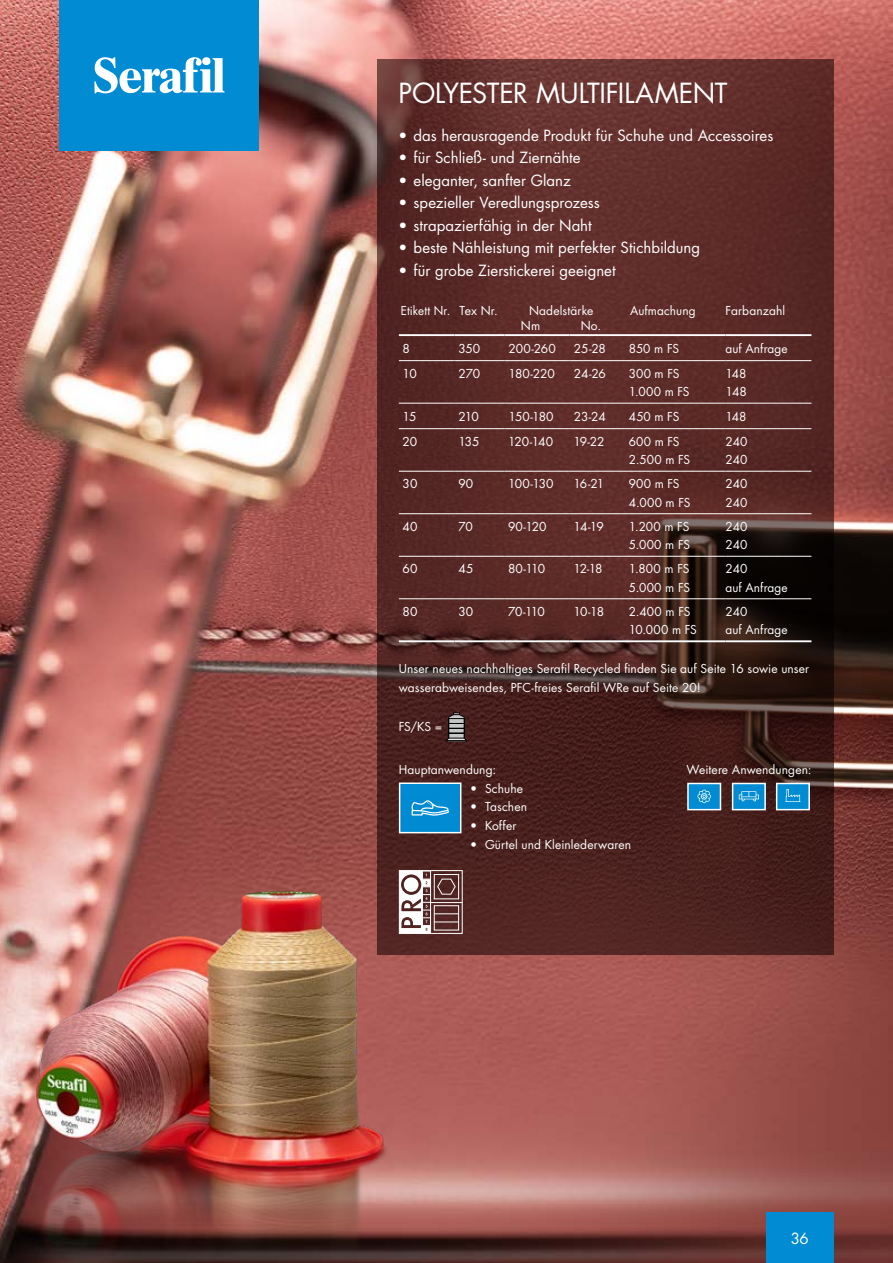
<style>
.page{position:relative;width:893px;height:1263px;background:#fff}
.page>*{position:absolute;margin:0;border:0;box-sizing:border-box;transform-origin:0 0}
.t1{font:27px "Futura Std";letter-spacing:-.01em;color:#fff}
.t2{font:15px "Futura Std";color:#fff}
.t3{font:12px/18.8px "Futura Std";letter-spacing:.005em;color:#fff}
.t4{font:12px "Futura Std";letter-spacing:.005em;color:#fff;scale:.96 1}
</style>
<div class="page">
<img style="left:0;top:0;width:893px;height:1263px">
<div style="left:60px;top:0;width:199px;height:151px;background:#008bd2"></div>
<svg style="left:94px;top:57px;width:131px;height:36px"></svg>
<svg style="left:377px;top:60px;width:456px;height:895px;background:#522724"></svg>
<svg style="left:446px;top:713px;width:21px;height:29px"></svg>
<hr style="left:431px;top:902px;width:31px;height:1px;background:#fff">
<svg style="left:438px;top:870px;width:22px;height:64px"></svg>
<div style="left:776px;top:783px;width:34px;height:27px;background:#008bd2;border:2px solid #fff"></div>
<svg style="left:785px;top:789px;width:16px;height:13px"></svg>
<div style="left:732px;top:783px;width:34px;height:27px;background:#008bd2;border:2px solid #fff"></div>
<svg style="left:739px;top:791px;width:20px;height:10px"></svg>
<div style="left:687px;top:783px;width:34px;height:27px;background:#008bd2;border:2px solid #fff"></div>
<svg style="left:697px;top:790px;width:14px;height:13px"></svg>
<div style="left:399px;top:782px;width:62px;height:51px;background:#008bd2;border:2px solid #fff"></div>
<svg style="left:438px;top:806px;width:11px;height:10px"></svg>
<img style="left:0;top:795px;width:438px;height:468px">
<hr style="left:399px;top:334px;width:56px;height:2px;background:#fff">
<hr style="left:455px;top:334px;width:49px;height:2px;background:#fff">
<hr style="left:504px;top:334px;width:66px;height:2px;background:#fff">
<hr style="left:570px;top:334px;width:55px;height:2px;background:#fff">
<hr style="left:625px;top:334px;width:100px;height:2px;background:#fff">
<hr style="left:725px;top:334px;width:86px;height:2px;background:#fff">
<hr style="left:625px;top:360px;width:100px;height:1px;background:#fff">
<hr style="left:725px;top:360px;width:86px;height:1px;background:#fff">
<hr style="left:625px;top:428px;width:100px;height:1px;background:#fff">
<hr style="left:725px;top:428px;width:86px;height:1px;background:#fff">
<hr style="left:625px;top:513px;width:100px;height:1px;background:#fff">
<hr style="left:725px;top:513px;width:86px;height:1px;background:#fff">
<hr style="left:625px;top:556px;width:100px;height:1px;background:#fff">
<hr style="left:725px;top:556px;width:86px;height:1px;background:#fff">
<hr style="left:625px;top:598px;width:100px;height:1px;background:#fff">
<hr style="left:725px;top:598px;width:86px;height:1px;background:#fff">
<hr style="left:399px;top:360px;width:56px;height:1px;background:#fff">
<hr style="left:455px;top:360px;width:49px;height:1px;background:#fff">
<hr style="left:504px;top:360px;width:66px;height:1px;background:#fff">
<hr style="left:570px;top:360px;width:55px;height:1px;background:#fff">
<hr style="left:399px;top:428px;width:56px;height:1px;background:#fff">
<hr style="left:455px;top:428px;width:49px;height:1px;background:#fff">
<hr style="left:504px;top:428px;width:66px;height:1px;background:#fff">
<hr style="left:570px;top:428px;width:55px;height:1px;background:#fff">
<hr style="left:399px;top:471px;width:56px;height:1px;background:#fff">
<hr style="left:455px;top:471px;width:49px;height:1px;background:#fff">
<hr style="left:504px;top:471px;width:66px;height:1px;background:#fff">
<hr style="left:570px;top:471px;width:55px;height:1px;background:#fff">
<hr style="left:399px;top:513px;width:56px;height:1px;background:#fff">
<hr style="left:455px;top:513px;width:49px;height:1px;background:#fff">
<hr style="left:504px;top:513px;width:66px;height:1px;background:#fff">
<hr style="left:570px;top:513px;width:55px;height:1px;background:#fff">
<hr style="left:399px;top:556px;width:56px;height:1px;background:#fff">
<hr style="left:455px;top:556px;width:49px;height:1px;background:#fff">
<hr style="left:504px;top:556px;width:66px;height:1px;background:#fff">
<hr style="left:570px;top:556px;width:55px;height:1px;background:#fff">
<hr style="left:399px;top:598px;width:56px;height:1px;background:#fff">
<hr style="left:455px;top:598px;width:49px;height:1px;background:#fff">
<hr style="left:504px;top:598px;width:66px;height:1px;background:#fff">
<hr style="left:570px;top:598px;width:55px;height:1px;background:#fff">
<hr style="left:625px;top:471px;width:100px;height:1px;background:#fff">
<hr style="left:725px;top:471px;width:86px;height:1px;background:#fff">
<hr style="left:399px;top:403px;width:56px;height:1px;background:#fff">
<hr style="left:455px;top:403px;width:49px;height:1px;background:#fff">
<hr style="left:504px;top:403px;width:66px;height:1px;background:#fff">
<hr style="left:570px;top:403px;width:55px;height:1px;background:#fff">
<hr style="left:625px;top:403px;width:100px;height:1px;background:#fff">
<hr style="left:725px;top:403px;width:86px;height:1px;background:#fff">
<hr style="left:399px;top:640px;width:56px;height:2px;background:#fff">
<hr style="left:455px;top:640px;width:49px;height:2px;background:#fff">
<hr style="left:504px;top:640px;width:66px;height:2px;background:#fff">
<hr style="left:570px;top:640px;width:55px;height:2px;background:#fff">
<hr style="left:625px;top:640px;width:100px;height:2px;background:#fff">
<hr style="left:725px;top:640px;width:86px;height:2px;background:#fff">
<div style="left:766px;top:1212px;width:67px;height:51px;background:#008bd2"></div>
<h1 class="t1" style="left:399px;top:76px;width:330px">POLYESTER MULTIFILAMENT</h1>
<p class="t2" style="left:399px;top:125px;width:376px">• das herausragende Produkt für Schuhe und Accessoires</p>
<p class="t2" style="left:399px;top:148px;width:184px">• für Schließ- und Ziernähte</p>
<p class="t2" style="left:399px;top:170px;width:174px">• eleganter, sanfter Glanz</p>
<p class="t2" style="left:399px;top:193px;width:203px">• spezieller Veredlungsprozess</p>
<p class="t2" style="left:399px;top:215px;width:195px">• strapazierfähig in der Naht</p>
<p class="t2" style="left:399px;top:238px;width:303px">• beste Nähleistung mit perfekter Stichbildung</p>
<p class="t2" style="left:399px;top:260px;width:219px">• für grobe Zierstickerei geeignet</p>
<p class="t4" style="left:401px;top:303px;width:102px">Etikett Nr. Tex Nr.</p>
<p class="t3" style="left:529px;top:302px;width:66px">Nadelstärke</p>
<p class="t3" style="left:630px;top:302px;width:67px">Aufmachung</p>
<p class="t3" style="left:725px;top:302px;width:61px">Farbanzahl</p>
<p class="t3" style="left:521px;top:316px;width:21px">Nm</p>
<p class="t3" style="left:581px;top:316px;width:22px">No.</p>
<p class="t3" style="left:403px;top:339px;width:9px">8</p>
<p class="t3" style="left:458px;top:339px;width:23px">350</p>
<p class="t3" style="left:509px;top:339px;width:49px">200-260</p>
<p class="t3" style="left:574px;top:339px;width:33px">25-28</p>
<p class="t3" style="left:629px;top:339px;width:52px">850 m FS</p>
<p class="t3" style="left:725px;top:339px;width:64px">auf Anfrage</p>
<p class="t3" style="left:403px;top:364px;width:16px">10</p>
<p class="t3" style="left:458px;top:364px;width:23px">270</p>
<p class="t3" style="left:509px;top:364px;width:48px">180-220</p>
<p class="t3" style="left:574px;top:364px;width:33px">24-26</p>
<p class="t3" style="left:629px;top:364px;width:52px">300 m FS</p>
<p class="t3" style="left:725px;top:364px;width:23px">148</p>
<p class="t3" style="left:629px;top:382px;width:62px">1.000 m FS</p>
<p class="t3" style="left:725px;top:382px;width:23px">148</p>
<p class="t3" style="left:403px;top:407px;width:15px">15</p>
<p class="t3" style="left:458px;top:407px;width:22px">210</p>
<p class="t3" style="left:509px;top:407px;width:47px">150-180</p>
<p class="t3" style="left:574px;top:407px;width:33px">23-24</p>
<p class="t3" style="left:629px;top:407px;width:52px">450 m FS</p>
<p class="t3" style="left:725px;top:407px;width:23px">148</p>
<p class="t3" style="left:403px;top:432px;width:16px">20</p>
<p class="t3" style="left:458px;top:432px;width:23px">135</p>
<p class="t3" style="left:508px;top:432px;width:46px">120-140</p>
<p class="t3" style="left:573px;top:432px;width:32px">19-22</p>
<p class="t3" style="left:629px;top:432px;width:52px">600 m FS</p>
<p class="t3" style="left:725px;top:432px;width:23px">240</p>
<p class="t3" style="left:629px;top:450px;width:63px">2.500 m FS</p>
<p class="t3" style="left:725px;top:450px;width:23px">240</p>
<p class="t3" style="left:403px;top:474px;width:16px">30</p>
<p class="t3" style="left:458px;top:474px;width:16px">90</p>
<p class="t3" style="left:508px;top:474px;width:47px">100-130</p>
<p class="t3" style="left:573px;top:474px;width:32px">16-21</p>
<p class="t3" style="left:629px;top:474px;width:52px">900 m FS</p>
<p class="t3" style="left:725px;top:474px;width:23px">240</p>
<p class="t3" style="left:629px;top:493px;width:63px">4.000 m FS</p>
<p class="t3" style="left:725px;top:493px;width:23px">240</p>
<p class="t3" style="left:403px;top:517px;width:16px">40</p>
<p class="t3" style="left:458px;top:517px;width:16px">70</p>
<p class="t3" style="left:508px;top:517px;width:40px">90-120</p>
<p class="t3" style="left:573px;top:517px;width:32px">14-19</p>
<p class="t3" style="left:629px;top:517px;width:62px">1.200 m FS</p>
<p class="t3" style="left:725px;top:517px;width:23px">240</p>
<p class="t3" style="left:629px;top:535px;width:63px">5.000 m FS</p>
<p class="t3" style="left:725px;top:535px;width:23px">240</p>
<p class="t3" style="left:403px;top:560px;width:16px">60</p>
<p class="t3" style="left:458px;top:560px;width:17px">45</p>
<p class="t3" style="left:508px;top:560px;width:39px">80-110</p>
<p class="t3" style="left:573px;top:560px;width:31px">12-18</p>
<p class="t3" style="left:629px;top:560px;width:62px">1.800 m FS</p>
<p class="t3" style="left:725px;top:560px;width:23px">240</p>
<p class="t3" style="left:629px;top:578px;width:63px">5.000 m FS</p>
<p class="t3" style="left:725px;top:578px;width:64px">auf Anfrage</p>
<p class="t3" style="left:403px;top:602px;width:16px">80</p>
<p class="t3" style="left:458px;top:602px;width:16px">30</p>
<p class="t3" style="left:508px;top:602px;width:38px">70-110</p>
<p class="t3" style="left:573px;top:602px;width:32px">10-18</p>
<p class="t3" style="left:629px;top:602px;width:63px">2.400 m FS</p>
<p class="t3" style="left:725px;top:602px;width:23px">240</p>
<p class="t3" style="left:629px;top:620px;width:70px">10.000 m FS</p>
<p class="t3" style="left:725px;top:620px;width:64px">auf Anfrage</p>
<p class="t3" style="left:399px;top:660px;width:412px">Unser neues nachhaltiges Serafil Recycled finden Sie auf Seite 16 sowie unser wasserabweisendes, PFC-freies Serafil WRe auf Seite 20!</p>
<p class="t3" style="left:399px;top:717px;width:45px">FS/KS =</p>
<p class="t3" style="left:399px;top:760px;width:99px">Hauptanwendung:</p>
<p class="t3" style="left:470px;top:779px;width:54px">• Schuhe</p>
<p class="t3" style="left:470px;top:798px;width:58px">• Taschen</p>
<p class="t3" style="left:470px;top:816px;width:48px">• Koffer</p>
<p class="t3" style="left:470px;top:835px;width:162px">• Gürtel und Kleinlederwaren</p>
<p class="t3" style="left:686px;top:760px;width:126px">Weitere Anwendungen:</p>
<p class="t2" style="left:791px;top:1228px;width:20px">36</p>
</div>
